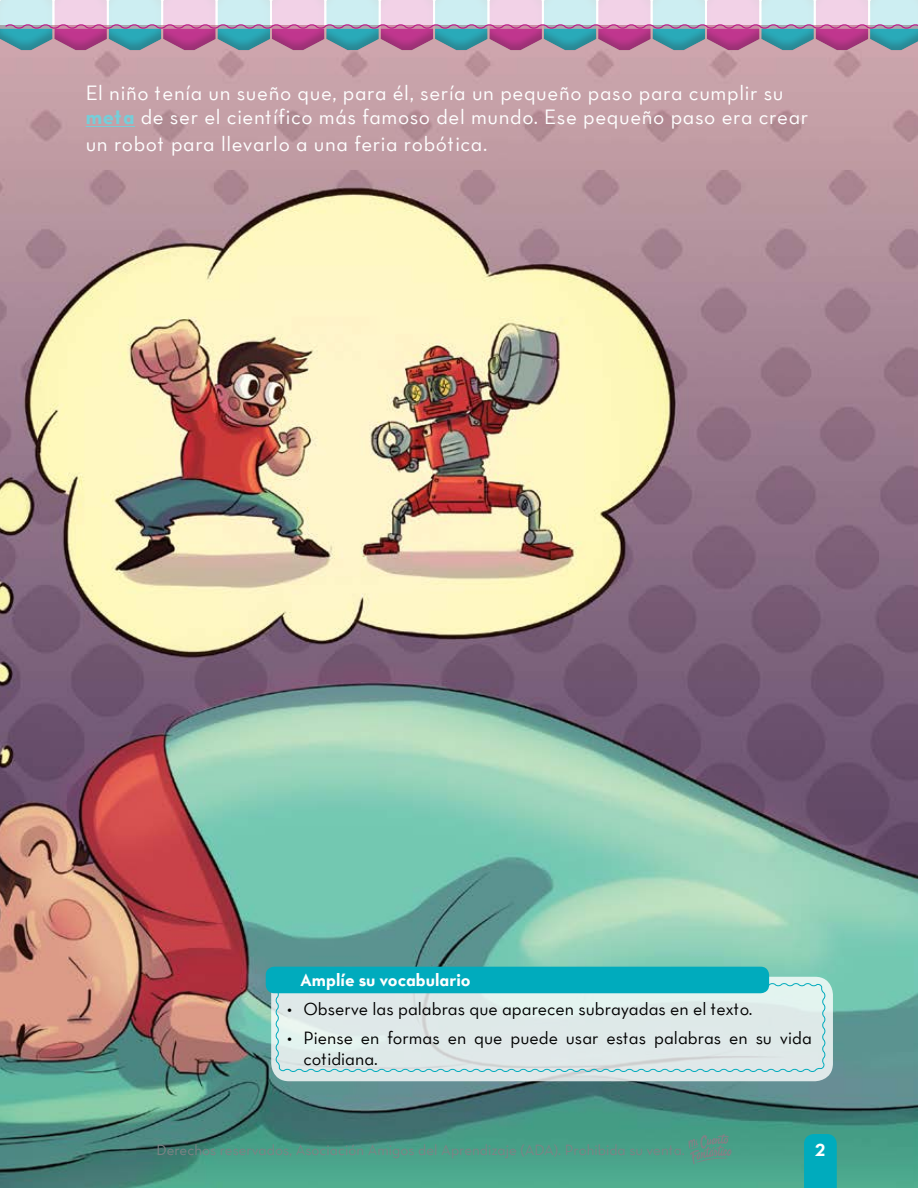
<style>
.page{position:relative;width:918px;height:1188px;background:#fff}
.page>*{position:absolute;margin:0;border:0;box-sizing:border-box;transform-origin:0 0}
.t1{font:500 21px/24px "LPT Neutra";letter-spacing:.03em;color:#fff}
.t2{font:500 18px/21px "LPT Neutra";color:#000}
.t3{font:700 18px "LPT Neutra";color:#fff}
.t4{font:500 15px "LPT Neutra";color:#808285}
.s1{font-weight:700;color:#76ced9}
</style>
<div class="page">
<img style="left:0;top:52px;width:918px;height:1136px">
<svg style="left:0;top:0;width:918px;height:52px;background:#b5acc3"></svg>
<div style="left:271px;top:977px;width:562px;height:104px;background:#dfe8e9;border-radius:18px"></div>
<svg style="left:275px;top:982px;width:551px;height:91px"></svg>
<div style="left:266px;top:967px;width:503px;height:26px;background:#00abbd;border-radius:9px"></div>
<hr style="left:86px;top:126px;width:49px;height:1px;background:#76ced9">
<div style="left:804px;top:1134px;width:33px;height:54px;background:#00abbd"></div>
<svg style="left:688px;top:1134px;width:44px;height:30px"></svg>
<p class="t1" style="left:86px;top:80px;width:724px">El niño tenía un sueño que, para él, sería un pequeño paso para cumplir su <span class="s1">meta</span> de ser el científico más famoso del mundo. Ese pequeño paso era crear</p>
<p class="t1" style="left:86px;top:131px;width:403px">un robot para llevarlo a una feria robótica.</p>
<p class="t3" style="left:300px;top:969px;width:172px">Amplíe su vocabulario</p>
<p class="t2" style="left:287px;top:998px;width:467px">• Observe las palabras que aparecen subrayadas en el texto.</p>
<p class="t2" style="left:304px;top:1027px;width:510px;text-indent:-17px">• Piense en formas en que puede usar estas palabras en su vida cotidiana.</p>
<p class="t4" style="left:157px;top:1141px;width:530px">Derechos reservados, Asociación Amigos del Aprendizaje (ADA). Prohibida su venta.</p>
<p class="t3" style="left:815px;top:1138px;width:12px">2</p>
</div>
